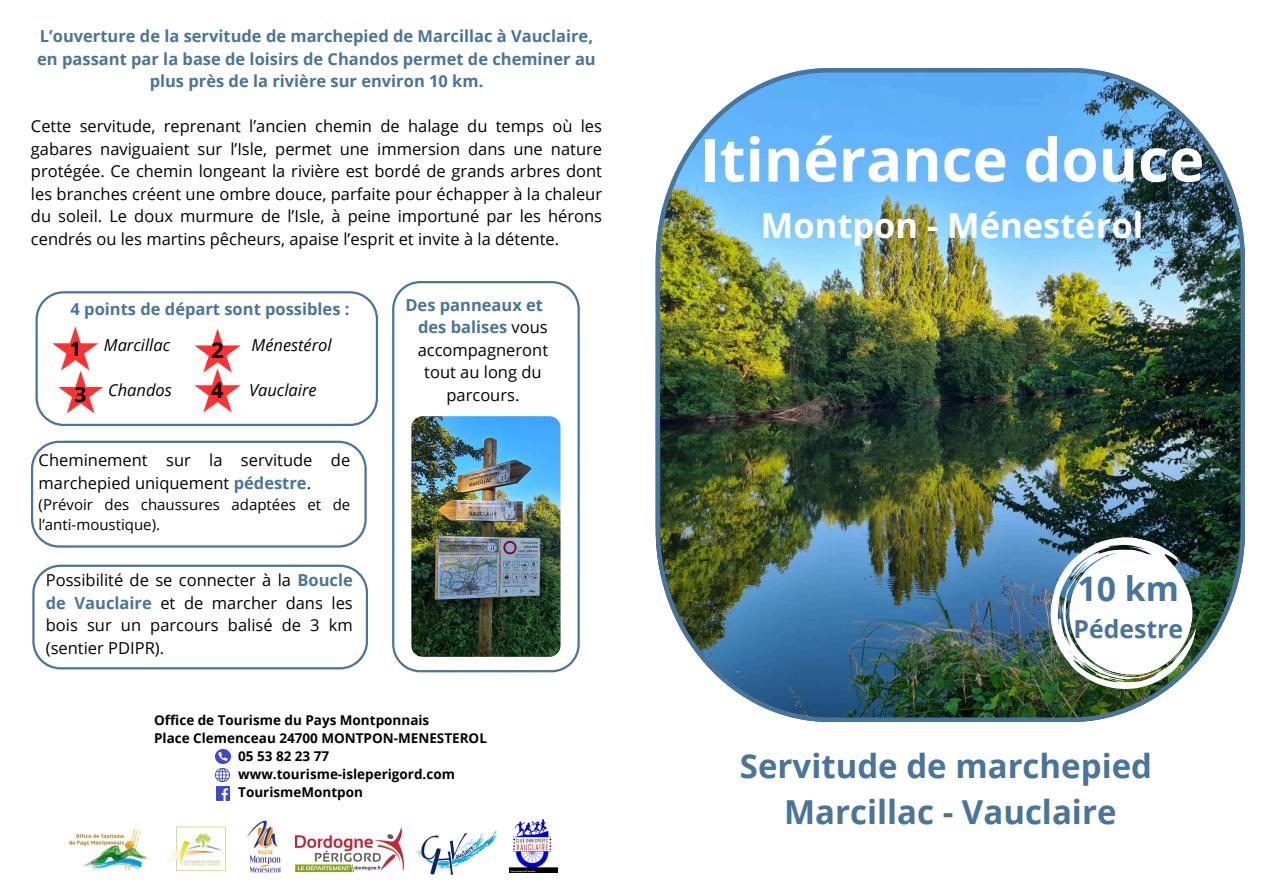
<style>
.page{position:relative;width:1263px;height:894px;background:#fff}
.page>*{position:absolute;margin:0;border:0;box-sizing:border-box;transform-origin:0 0}
.t1{font:700 60px "Open Sans";color:#fff}
.t2{font:700 34.5px "Open Sans";color:#fff}
.t3{font:700 33.9px "Open Sans";color:#49749b}
.t4{font:700 33px/46.2px "Open Sans";color:#49749b;text-align:center}
.t5{font:700 24.9px "Open Sans";color:#49749b}
.t6{font:700 21.6px "Open Sans";color:#000}
.t7{font:700 21px "Open Sans";color:#000}
.t8{font:700 19.8px "Open Sans";color:#000}
.t9{font:16.5px/22.5px "Open Sans";color:#000;text-align:justify}
.t10{font:700 16.5px/22.5px "Open Sans";color:#49749b;text-align:center}
.t11{font:italic 16.5px "Open Sans";color:#000}
.t12{font:15px/20.2px "Open Sans";color:#000}
.t13{font:700 13.5px "Open Sans";color:#000}
.s1{font-weight:400;color:#000}
.s2{font-weight:700;color:#49749b}
</style>
<div class="page">
<img style="left:656px;top:68px;width:589px;height:653px">
<img style="left:1036px;top:522px;width:177px;height:181px">
<svg style="left:36px;top:291px;width:342px;height:135px"></svg>
<svg style="left:52px;top:326px;width:51px;height:87px"></svg>
<svg style="left:194px;top:328px;width:47px;height:84px"></svg>
<svg style="left:392px;top:281px;width:188px;height:391px"></svg>
<img style="left:411px;top:416px;width:149px;height:240px;border-radius:11px">
<svg style="left:31px;top:440px;width:335px;height:107px"></svg>
<img style="left:246px;top:820px;width:35px;height:53px">
<img style="left:167px;top:826px;width:59px;height:46px">
<svg style="left:32px;top:564px;width:336px;height:105px"></svg>
<img style="left:415px;top:830px;width:81px;height:44px">
<img style="left:295px;top:827px;width:108px;height:44px">
<img style="left:216px;top:786px;width:14px;height:14px">
<img style="left:215px;top:749px;width:15px;height:14px">
<img style="left:215px;top:768px;width:14px;height:13px">
<img style="left:68px;top:828px;width:80px;height:45px">
<img style="left:509px;top:819px;width:48px;height:53px">
<p class="t10" style="left:37px;top:24px;width:560px">L’ouverture de la servitude de marchepied de Marcillac à Vauclaire, en passant par la base de loisirs de Chandos permet de cheminer au plus près de la rivière sur environ 10 km.</p>
<p class="t9" style="left:31px;top:114px;width:573px">Cette servitude, reprenant l’ancien chemin de halage du temps où les gabares naviguaient sur l’Isle, permet une immersion dans une nature protégée. Ce chemin longeant la rivière est bordé de grands arbres dont les branches créent une ombre douce, parfaite pour échapper à la chaleur du soleil. Le doux murmure de l’Isle, à peine importuné par les hérons cendrés ou les martins pêcheurs, apaise l’esprit et invite à la détente.</p>
<p class="t10" style="left:71px;top:297px;width:280px">4 points de départ sont possibles :</p>
<p class="t10" style="left:405px;top:293px;width:139px">Des panneaux et</p>
<p class="t10" style="left:418px;top:315px;width:131px">des balises <span class="s1">vous</span></p>
<p class="t9" style="left:418px;top:338px;width:132px">accompagneront</p>
<p class="t9" style="left:424px;top:360px;width:119px">tout au long du</p>
<p class="t9" style="left:446px;top:383px;width:74px">parcours.</p>
<h4 class="t11" style="left:104px;top:333px;width:68px">Marcillac</h4>
<h4 class="t11" style="left:252px;top:333px;width:82px">Ménestérol</h4>
<h4 class="t11" style="left:108px;top:378px;width:65px">Chandos</h4>
<h4 class="t11" style="left:249px;top:378px;width:69px">Vauclaire</h4>
<p class="t8" style="left:70px;top:334px;width:13px">1</p>
<p class="t6" style="left:212px;top:335px;width:14px">2</p>
<p class="t7" style="left:75px;top:380px;width:13px">3</p>
<p class="t6" style="left:211px;top:375px;width:14px">4</p>
<p class="t9" style="left:39px;top:448px;width:313px">Cheminement sur la servitude de marchepied uniquement <span class="s2">pédestre</span>.</p>
<p class="t12" style="left:39px;top:494px;width:313px">(Prévoir des chaussures adaptées et de l’anti-moustique).</p>
<p class="t9" style="left:46px;top:568px;width:308px">Possibilité de se connecter à la <span class="s2">Boucle de Vauclaire</span> et de marcher dans les bois sur un parcours balisé de 3 km (sentier PDIPR).</p>
<p class="t13" style="left:154px;top:710px;width:277px">Office de Tourisme du Pays Montponnais</p>
<p class="t13" style="left:154px;top:728px;width:334px">Place Clemenceau 24700 MONTPON-MENESTEROL</p>
<h1 class="t13" style="left:238px;top:746px;width:92px">05 53 82 23 77</h1>
<p class="t13" style="left:238px;top:764px;width:218px">www.tourisme-isleperigord.com</p>
<h2 class="t13" style="left:238px;top:782px;width:126px">TourismeMontpon</h2>
<p class="t1" style="left:700px;top:117px;width:506px">Itinérance douce</p>
<p class="t2" style="left:761px;top:201px;width:384px">Montpon - Ménestérol</p>
<p class="t3" style="left:1077px;top:564px;width:103px">10 km</p>
<p class="t5" style="left:1073px;top:611px;width:111px">Pédestre</p>
<p class="t4" style="left:740px;top:741px;width:414px">Servitude de marchepied<br>Marcillac - Vauclaire</p>
</div>
